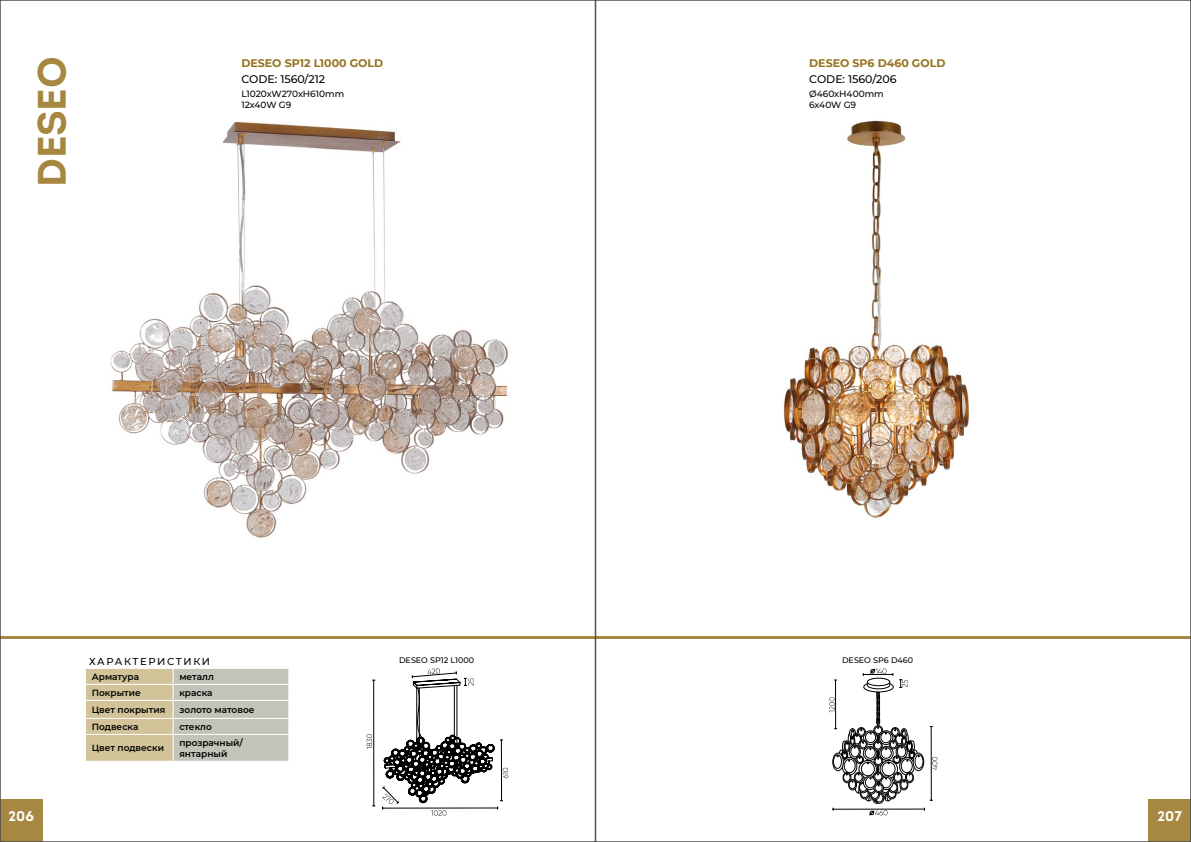
<style>
.page{position:relative;width:1191px;height:842px;background:#fff}
.page>*{position:absolute;margin:0;border:0;box-sizing:border-box;transform-origin:0 0}
.t1{font:39.7px "Intro Bold Alt";letter-spacing:-.01em;color:#a58740}
.t2{font:14px "Intro Bold Alt";color:#fff}
.t3{font:700 11px "Montserrat";color:#94721d}
.t4{font:500 11px "Montserrat";color:#000}
.t5{font:500 10px "Montserrat";letter-spacing:.165em;color:#000}
.t6{font:600 9px/10.8px "Montserrat";color:#000}
.t7{font:500 9px/11px "Montserrat";color:#000}
.t8{font:500 8px "Montserrat";color:#000}
</style>
<div class="page">
<div style="left:0;top:799px;width:43px;height:43px;background:#a68842"></div>
<div style="left:1148px;top:799px;width:43px;height:43px;background:#a68842"></div>
<hr style="left:0;top:636px;width:1191px;height:3px;background:#a68842">
<img style="left:110px;top:121px;width:398px;height:417px">
<img style="left:783px;top:120px;width:187px;height:398px">
<svg style="left:85px;top:668px;width:204px;height:93px;background:#cec8b2"></svg>
<svg style="left:932px;top:757px;width:5px;height:13px"></svg>
<hr style="left:931px;top:726px;width:1px;height:74px;background:#000">
<hr style="left:833px;top:809px;width:91px;height:1px;background:#000">
<div style="left:872px;top:793px;width:9px;height:10px;border:1px solid #000;border-radius:50%"></div>
<div style="left:873px;top:794px;width:8px;height:8px;border:1px solid #000;border-radius:50%"></div>
<div style="left:875px;top:793px;width:9px;height:10px;border:1px solid #000;border-radius:50%"></div>
<div style="left:875px;top:794px;width:8px;height:8px;border:1px solid #000;border-radius:50%"></div>
<div style="left:913px;top:753px;width:11px;height:18px;border:1px solid #000;border-radius:50%"></div>
<svg style="left:869px;top:810px;width:18px;height:5px"></svg>
<svg style="left:829px;top:668px;width:94px;height:133px"></svg>
<svg style="left:366px;top:734px;width:6px;height:15px"></svg>
<hr style="left:373px;top:680px;width:1px;height:126px;background:#000">
<svg style="left:382px;top:668px;width:126px;height:148px"></svg>
<h1 class="t1" style="left:27px;top:187px;width:132px;rotate:-90deg">DESEO</h1>
<p class="t3" style="left:241px;top:57px;width:143px">DESEO SP12 L1000 GOLD</p>
<p class="t4" style="left:241px;top:73px;width:85px">CODE: 1560/212</p>
<p class="t7" style="left:241px;top:88px;width:104px">L1020xW270xH610mm<br>12x40W G9</p>
<p class="t3" style="left:809px;top:57px;width:138px">DESEO SP6 D460 GOLD</p>
<p class="t4" style="left:809px;top:73px;width:89px">CODE: 1560/206</p>
<p class="t7" style="left:809px;top:88px;width:76px">Ø460xН400mm<br>6x40W G9</p>
<p class="t5" style="left:89px;top:655px;width:122px">ХАРАКТЕРИСТИКИ</p>
<p class="t6" style="left:92px;top:671px;width:49px">Арматура</p>
<p class="t6" style="left:179px;top:671px;width:36px">металл</p>
<p class="t6" style="left:92px;top:687px;width:51px">Покрытие</p>
<p class="t6" style="left:179px;top:687px;width:35px">краска</p>
<p class="t6" style="left:92px;top:704px;width:75px">Цвет покрытия</p>
<p class="t6" style="left:180px;top:704px;width:76px">золото матовое</p>
<p class="t6" style="left:92px;top:721px;width:48px">Подвеска</p>
<p class="t6" style="left:179px;top:721px;width:34px">стекло</p>
<p class="t6" style="left:92px;top:742px;width:74px">Цвет подвески</p>
<p class="t6" style="left:179px;top:737px;width:65px">прозрачный/ янтарный</p>
<p class="t8" style="left:399px;top:656px;width:77px">DESEO SP12 L1000</p>
<p class="t8" style="left:842px;top:656px;width:73px">DESEO SP6 D460</p>
<h2 class="t2" style="left:9px;top:807px;width:27px">206</h2>
<h2 class="t2" style="left:1157px;top:807px;width:26px">207</h2>
</div>
